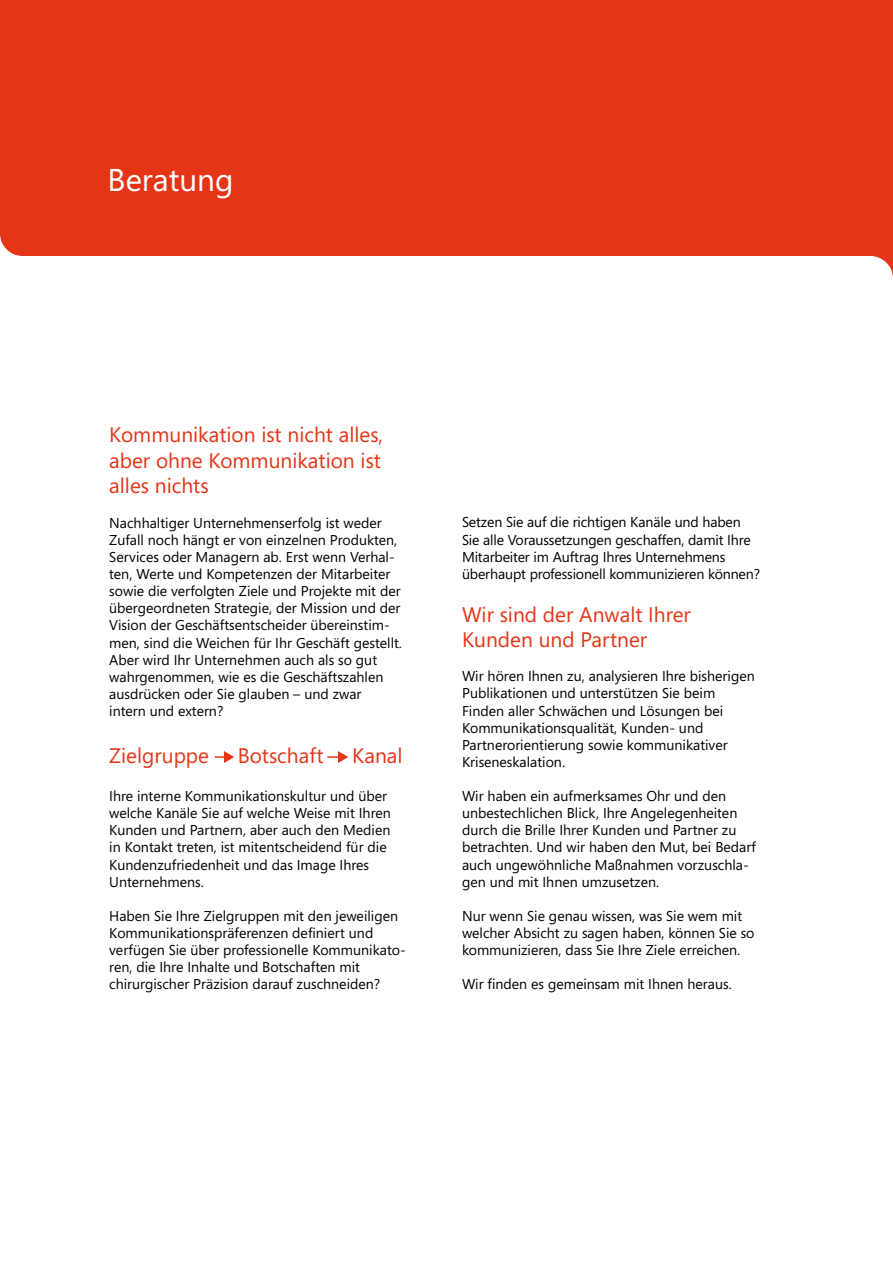
<style>
.page{position:relative;width:893px;height:1263px;background:#fff}
.page>*{position:absolute;margin:0;border:0;box-sizing:border-box;transform-origin:0 0}
.t1{font:31.5px "Segoe";color:#fff}
.t2{font:21px/25.2px "Segoe";color:#e53517;text-align:justify}
.t3{font:14.25px/17.1px "Segoe";color:#000}
</style>
<div class="page">
<svg style="left:215px;top:751px;width:19px;height:12px"></svg>
<svg style="left:327px;top:751px;width:21px;height:12px"></svg>
<svg style="left:0;top:0;width:893px;height:277px;background:#e64428"></svg>
<h1 class="t1" style="left:108px;top:158px;width:127px">Beratung</h1>
<h2 class="t2" style="left:109px;top:422px;width:275px">Kommunikation ist nicht alles, aber ohne Kommunikation ist alles nichts</h2>
<p class="t3" style="left:109px;top:514px;width:294px">Nachhaltiger Unternehmenserfolg ist weder Zufall noch hängt er von einzelnen Produkten, Services oder Managern ab. Erst wenn Verhal&shy;ten, Werte und Kompetenzen der Mitarbeiter sowie die verfolgten Ziele und Projekte mit der übergeordneten Strategie, der Mission und der Vision der Geschäftsentscheider übereinstim&shy;men, sind die Weichen für Ihr Geschäft gestellt.<br>Aber wird Ihr Unternehmen auch als so gut wahrgenommen, wie es die Geschäftszahlen ausdrücken oder Sie glauben – und zwar<br>intern und extern?</p>
<h2 class="t2" style="left:109px;top:742px;width:101px">Zielgruppe</h2>
<h2 class="t2" style="left:238px;top:742px;width:87px">Botschaft</h2>
<h2 class="t2" style="left:352px;top:742px;width:52px">Kanal</h2>
<p class="t3" style="left:109px;top:787px;width:283px">Ihre interne Kommunikationskultur und über welche Kanäle Sie auf welche Weise mit Ihren Kunden und Partnern, aber auch den Medien in Kontakt treten, ist mitentscheidend für die Kundenzufriedenheit und das Image Ihres Unternehmens.</p>
<p class="t3" style="left:109px;top:907px;width:298px">Haben Sie Ihre Zielgruppen mit den jeweiligen Kommunikationspräferenzen definiert und verfügen Sie über professionelle Kommunikato&shy;ren, die Ihre Inhalte und Botschaften mit chirurgischer Präzision darauf zuschneiden?</p>
<p class="t3" style="left:462px;top:513px;width:300px">Setzen Sie auf die richtigen Kanäle und haben Sie alle Voraussetzungen geschaffen, damit Ihre Mitarbeiter im Auftrag Ihres Unternehmens überhaupt professionell kommunizieren können?</p>
<h2 class="t2" style="left:462px;top:601px;width:230px">Wir sind der Anwalt Ihrer<br>Kunden und Partner</h2>
<p class="t3" style="left:462px;top:667px;width:294px">Wir hören Ihnen zu, analysieren Ihre bisherigen Publikationen und unterstützen Sie beim Finden aller Schwächen und Lösungen bei Kommunikationsqualität, Kunden- und Partnerorientierung sowie kommunikativer Kriseneskalation.</p>
<p class="t3" style="left:462px;top:787px;width:296px">Wir haben ein aufmerksames Ohr und den unbestechlichen Blick, Ihre Angelegenheiten durch die Brille Ihrer Kunden und Partner zu betrachten. Und wir haben den Mut, bei Bedarf auch ungewöhnliche Maßnahmen vorzuschla&shy;gen und mit Ihnen umzusetzen.</p>
<p class="t3" style="left:462px;top:907px;width:294px">Nur wenn Sie genau wissen, was Sie wem mit welcher Absicht zu sagen haben, können Sie so kommunizieren, dass Sie Ihre Ziele erreichen.</p>
<p class="t3" style="left:462px;top:975px;width:271px">Wir finden es gemeinsam mit Ihnen heraus.</p>
</div>
